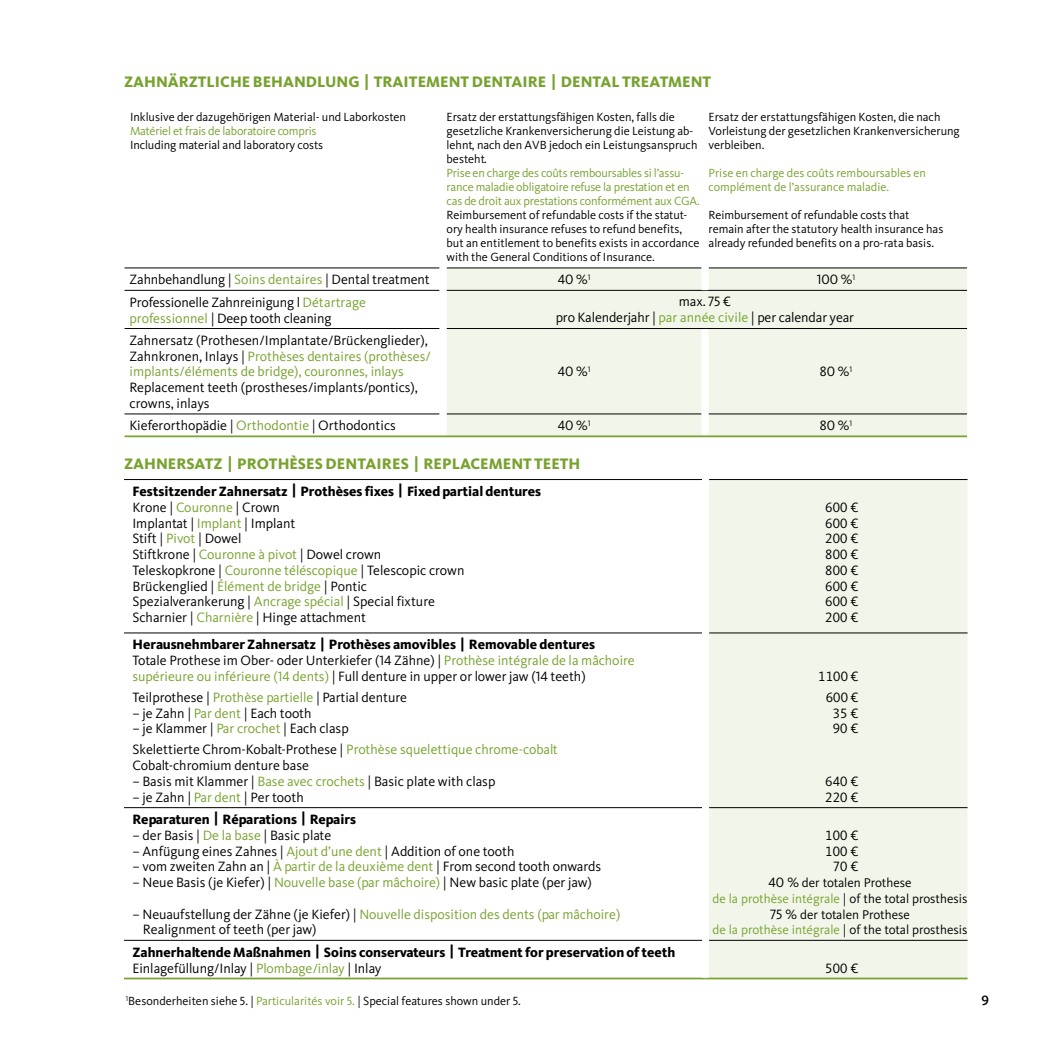
<style>
.page{position:relative;width:1042px;height:1042px;background:#fff}
.page>*{position:absolute;margin:0;border:0;box-sizing:border-box;transform-origin:0 0}
.t1{font:800 15.75px "Kievit";color:#78a22f}
.t2{font:14px/15.8px "Kievit";color:#000}
.t3{font:14px/15.8px "Kievit TF";color:#000}
.t4{font:800 14px/15.8px "Kievit";color:#000}
.t5{font:14px/15.8px "Kievit TF";color:#78a22f}
.t6{font:14px "Kievit Regular SC";color:#000}
.t7{font:14px "Kievit Medium SC";color:#000}
.t8{font:13.12px/15.8px "Kievit";color:#000;text-align:center}
.t9{font:12.25px/14px "Kievit TF";color:#000}
.t10{font:12.25px/14px "Kievit";letter-spacing:-.015em;color:#78a22f}
.t11{font:12.25px/14px "Kievit";color:#000}
.s1{font-family:"Kievit"}
.s2{color:#78a22f}
.s3{color:#000}
.s4{font-family:"Kievit Regular SC"}
.s5{font-weight:800}
.s6{font-family:"Kievit Regular SC";color:#78a22f}
.s7{font-weight:400}
.s8{font-weight:400;color:#78a22f}
.s9{font-family:"Kievit Regular SC";font-size:14px}
</style>
<div class="page">
<div style="left:446px;top:269px;width:521px;height:166px;background:#f2f6ea"></div>
<hr style="left:125px;top:268px;width:314px;height:1px;background:#000">
<hr style="left:125px;top:290px;width:314px;height:1px;background:#000">
<hr style="left:125px;top:328px;width:314px;height:1px;background:#000">
<hr style="left:125px;top:414px;width:314px;height:1px;background:#000">
<hr style="left:446px;top:414px;width:255px;height:1px;background:#000">
<hr style="left:708px;top:414px;width:259px;height:1px;background:#000">
<div style="left:701px;top:329px;width:7px;height:85px;background:#fff"></div>
<div style="left:701px;top:414px;width:7px;height:21px;background:#fff"></div>
<hr style="left:446px;top:268px;width:255px;height:1px;background:#000">
<hr style="left:708px;top:268px;width:259px;height:1px;background:#000">
<hr style="left:446px;top:290px;width:259px;height:1px;background:#000">
<hr style="left:705px;top:290px;width:262px;height:1px;background:#000">
<hr style="left:446px;top:328px;width:259px;height:1px;background:#000">
<hr style="left:705px;top:328px;width:262px;height:1px;background:#000">
<hr style="left:125px;top:435px;width:318px;height:2px;background:#78a22f">
<hr style="left:443px;top:435px;width:262px;height:2px;background:#78a22f">
<hr style="left:705px;top:435px;width:262px;height:2px;background:#78a22f">
<div style="left:701px;top:268px;width:7px;height:22px;background:#fff"></div>
<div style="left:709px;top:480px;width:258px;height:497px;background:#f2f6ea"></div>
<hr style="left:124px;top:632px;width:578px;height:1px;background:#000">
<hr style="left:709px;top:632px;width:258px;height:1px;background:#000">
<hr style="left:124px;top:807px;width:578px;height:1px;background:#000">
<hr style="left:709px;top:807px;width:258px;height:1px;background:#000">
<hr style="left:124px;top:940px;width:578px;height:1px;background:#000">
<hr style="left:709px;top:940px;width:258px;height:1px;background:#000">
<hr style="left:124px;top:977px;width:581px;height:2px;background:#78a22f">
<hr style="left:705px;top:977px;width:262px;height:2px;background:#78a22f">
<hr style="left:124px;top:479px;width:578px;height:1px;background:#000">
<hr style="left:709px;top:479px;width:258px;height:1px;background:#000">
<p class="t1" style="left:124px;top:72px;width:75px">Zah närztliche</p>
<p class="t1" style="left:253px;top:72px;width:11px">Beha</p>
<p class="t1" style="left:294px;top:72px;width:23px">ndlu</p>
<p class="t1" style="left:336px;top:72px;width:67px">ng | Traiteme</p>
<p class="t1" style="left:449px;top:72px;width:154px">nt dentai re | dental</p>
<p class="t1" style="left:622px;top:72px;width:30px">treatme</p>
<p class="t1" style="left:691px;top:72px;width:20px">nt</p>
<p class="t9" style="left:446px;top:110px;width:248px">Ersatz der erstattungsfähigen Kosten, falls die gesetzliche Krankenversicherung die Leistung a<span class="s1">b-</span></p>
<p class="t11" style="left:446px;top:138px;width:252px">lehnt, nach den AVB jedoch ein Leistungsanspruch besteht.</p>
<p class="t10" style="left:446px;top:166px;width:255px">Prise en charge des coûts remboursables si l’assu&shy;rance maladie obligatoire refuse la prestation et en cas de droit aux prestations conformément aux CGA.</p>
<p class="t11" style="left:446px;top:208px;width:242px">Reimbursement of refundable costs if the statut-</p>
<p class="t9" style="left:446px;top:222px;width:254px"><span class="s1">ory</span> health insurance refuses to refund benefits, but an entitlement to benefits exists in accordance with the General Conditions of Insurance.</p>
<p class="t9" style="left:708px;top:110px;width:253px">Ersatz der erstattungsfähigen Kosten, die nach<br>Vorleistung der gesetzlichen Krankenversicherung verbleiben.</p>
<p class="t10" style="left:708px;top:166px;width:219px">Prise en charge des coûts remboursables en complément de l’assurance maladie.</p>
<p class="t9" style="left:708px;top:208px;width:236px">Reimbursement of refundable costs that remain after the statutory health insurance has already refunded benefits on a pro-rata basis.</p>
<p class="t9" style="left:130px;top:110px;width:278px">Inklusive der dazugehörigen Material- und Laborkosten</p>
<p class="t10" style="left:130px;top:124px;width:188px">Matériel et frais de laboratoire compris</p>
<p class="t11" style="left:130px;top:138px;width:195px">Including material and laboratory costs</p>
<p class="t3" style="left:129px;top:272px;width:302px">Zahnbehandlung | <span class="s2">Soins dentaires</span> | Dental treatment</p>
<p class="t6" style="left:558px;top:271px;width:34px">40 %<sup>1</sup></p>
<p class="t6" style="left:817px;top:271px;width:40px">100 %<sup>1</sup></p>
<p class="t3" style="left:129px;top:294px;width:238px">Professionelle Zahnreinigung l <span class="s2">Détartrage professionnel</span> | Deep tooth cleaning</p>
<p class="t5" style="left:129px;top:333px;width:303px"><span class="s3">Zahnersatz (Prothesen/Implantate/Brückenglieder),<br>Zahnkronen, Inlays |</span> Prothèses dentaires (prothèses/ implants/éléments de bridge), couronnes, inlays</p>
<p class="t3" style="left:129px;top:380px;width:290px">Replacement teeth (prostheses/implants/pontics), crowns, inlays</p>
<p class="t3" style="left:556px;top:294px;width:300px;text-align:center">max. <span class="s4">75</span> <span class="s1">€<br></span>pro Kalenderjahr | <span class="s2">par année civile</span> | per calendar year</p>
<p class="t6" style="left:558px;top:363px;width:34px">40 %<sup>1</sup></p>
<p class="t6" style="left:820px;top:363px;width:34px">80 %<sup>1</sup></p>
<p class="t3" style="left:129px;top:418px;width:268px">Kieferorthopädie | <span class="s2">Orthodontie</span> | Orthodontics</p>
<p class="t6" style="left:558px;top:417px;width:34px">40 %<sup>1</sup></p>
<p class="t6" style="left:820px;top:417px;width:34px">80 %<sup>1</sup></p>
<p class="t1" style="left:124px;top:454px;width:73px">Zahnersatz</p>
<p class="t1" style="left:228px;top:454px;width:41px">| Proth</p>
<p class="t1" style="left:290px;top:454px;width:18px">èses</p>
<p class="t1" style="left:326px;top:454px;width:109px">dentai res | Replaceme</p>
<p class="t1" style="left:511px;top:454px;width:33px">nt teeth</p>
<p class="t2" style="left:132px;top:484px;width:410px"><span class="s5">Festsitzender Zahnersatz | Prothèses fixes | Fixed partial dentures </span>Krone | <span class="s2">Couronne</span> | Crown<br>Implantat | <span class="s2">Implant</span> | Implant<br>Stift | <span class="s2">Pivot</span> | Dowel<br>Stiftkrone | <span class="s2">Couronne à pivot</span> | Dowel crown<br>Teleskopkrone | <span class="s2">Couronne téléscopique</span> | Telescopic crown Brückenglied | <span class="s2">Élément de bridge</span> | Pontic<br>Spezialverankerung | <span class="s2">Ancrage spécial</span> | Special fixture<br>Scharnier | <span class="s2">Charnière</span> | Hinge attachment</p>
<p class="t3" style="left:825px;top:499px;width:35px;text-align:justify">600 € 600 € 200 € 800 € 800 € 600 € 600 € 200 €</p>
<p class="t2" style="left:132px;top:637px;width:504px"><span class="s5">Herausnehmbarer Zahnersatz | Prothèses amovibles | Removable dentures<br></span>Totale Prothese im Ober- oder Unterkiefer (<span class="s4">14</span> Zähne) | <span class="s2">Prothèse intégrale de la mâchoire supérieure ou inférieure (</span><span class="s6">14</span> <span class="s2">dents)</span> | Full denture in upper or lower jaw (<span class="s4">14</span> teeth)</p>
<p class="t2" style="left:132px;top:689px;width:276px">Teilprothese | <span class="s2">Prothèse partielle</span> | Partial denture</p>
<p class="t2" style="left:132px;top:705px;width:181px">– je Zahn | <span class="s2">Par dent</span> | Each tooth</p>
<p class="t2" style="left:132px;top:718px;width:427px;line-height:21px">– je Klammer | <span class="s2">Par crochet</span> | Each clasp<br>Skelettierte Chrom-Kobalt-Prothese | <span class="s2">Prothèse squelettique chrome-cobalt</span></p>
<p class="t2" style="left:132px;top:758px;width:178px">Cobalt-chromium denture base</p>
<p class="t2" style="left:132px;top:773px;width:364px">– Basis mit Klammer | <span class="s2">Base avec crochets</span> | Basic plate with clasp</p>
<p class="t2" style="left:132px;top:789px;width:173px">– je Zahn | <span class="s2">Par dent</span> | Per tooth</p>
<p class="t4" style="left:132px;top:811px;width:225px">Reparaturen | Réparations | Repairs</p>
<p class="t2" style="left:132px;top:827px;width:200px">– der Basis | <span class="s2">De la base</span> | Basic plate</p>
<p class="t2" style="left:132px;top:843px;width:383px">– Anfügung eines Zahnes | <span class="s2">Ajout d’une dent</span> | Addition of one tooth</p>
<p class="t2" style="left:132px;top:859px;width:470px">– vom zweiten Zahn an | <span class="s2">À partir de la deuxième dent</span> | From second tooth onwards</p>
<p class="t2" style="left:132px;top:875px;width:461px">– Neue Basis (je Kiefer) | <span class="s2">Nouvelle base (par mâchoire)</span> | New basic plate (per jaw)</p>
<p class="t2" style="left:143px;top:906px;width:479px;text-indent:-10px">– Neuaufstellung der Zähne (je Kiefer) | <span class="s2">Nouvelle disposition des dents (par mâchoire)<br></span>Realignment of teeth (per jaw)</p>
<p class="t4" style="left:132px;top:944px;width:544px">Zahnerhaltende Maßnahmen | Soins conservateurs | Treatment for preservation of teeth<br><span class="s7">Einlagefüllung/Inlay |</span> <span class="s8">Plombage/inlay</span> <span class="s7">| Inlay</span></p>
<p class="t11" style="left:126px;top:994px;width:397px"><sup>1</sup>Besonderheiten siehe <span class="s4">5</span>. | <span class="s2">Particularités voir</span> <span class="s6">5</span><span class="s2">.</span> | Special features shown under <span class="s4">5</span>.</p>
<p class="t3" style="left:818px;top:666px;width:42px;line-height:21px;text-align:center">1100 €<br>600 €</p>
<p class="t3" style="left:833px;top:705px;width:27px">35 €<br>90 €</p>
<p class="t3" style="left:825px;top:773px;width:35px">640 €<br>220 €</p>
<p class="t3" style="left:825px;top:827px;width:35px;text-align:center">100 €<br>100 €<br>70 €</p>
<p class="t8" style="left:712px;top:875px;width:256px"><span class="s9">40 %</span> der totalen Prothese<br><span class="s2">de la prothèse intégrale</span> | of the total prosthesis <span class="s9">75 %</span> der totalen Prothese<br><span class="s2">de la prothèse intégrale</span> | of the total prosthesis</p>
<p class="t3" style="left:825px;top:960px;width:35px">500 €</p>
<p class="t7" style="left:981px;top:991px;width:9px">9</p>
</div>
